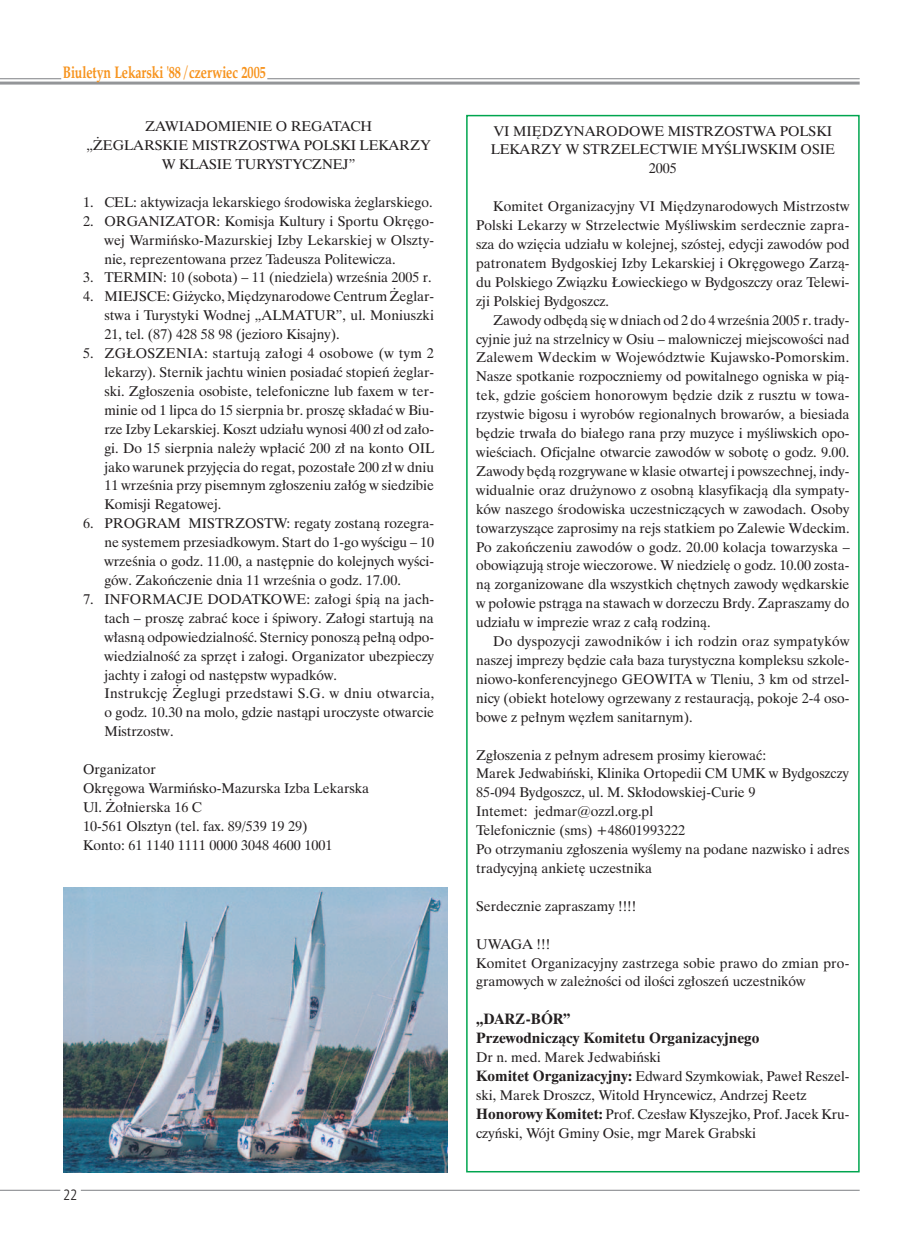
<style>
.page{position:relative;width:915px;height:1255px;background:#fff}
.page>*{position:absolute;margin:0;border:0;box-sizing:border-box;transform-origin:0 0}
.t1{font:700 16.5px "Zapf Calligr PL";letter-spacing:-.005em;color:#f7931d;scale:.75 1}
.t2{font:15px "Humnst 777 Lt Cn EU";color:#231f20}
.t3{font:13.5px/18.9px "Dutch 801 Rm PL";color:#231f20;text-align:justify}
.t4{font:700 13.5px/18.9px "Dutch 801 Rm PL";color:#231f20}
.s1{font-weight:700}
</style>
<div class="page">
<hr style="left:0;top:1189px;width:60px;height:1px;background:#939598">
<hr style="left:81px;top:1189px;width:778px;height:1px;background:#939598">
<hr style="left:0;top:82px;width:859px;height:3px;background:#939598">
<hr style="left:0;top:78px;width:61px;height:1px;background:#939598">
<hr style="left:267px;top:78px;width:592px;height:1px;background:#939598">
<div style="left:466px;top:115px;width:393px;height:1057px;border:2px solid #00a54f"></div>
<img style="left:64px;top:887px;width:383px;height:285px">
<p class="t1" style="left:63px;top:62px;width:272px">Biuletyn Lekarski '88 / czerwiec 2005</p>
<p class="t3" style="left:86px;top:117px;width:346px;text-align:center">ZAWIADOMIENIE O REGATACH<br>„ŻEGLARSKIE MISTRZOSTWA POLSKI LEKARZY<br>W KLASIE TURYSTYCZNEJ”</p>
<p class="t3" style="left:83px;top:192px;width:351px">1. CEL: aktywizacja lekarskiego środowiska żeglarskiego.</p>
<p class="t3" style="left:104px;top:211px;width:331px;text-indent:-21px">2. ORGANIZATOR: Komisja Kultury i Sportu Okręgo&shy;wej Warmińsko-Mazurskiej Izby Lekarskiej w Olszty&shy;nie, reprezentowana przez Tadeusza Politewicza.</p>
<p class="t3" style="left:83px;top:268px;width:350px">3. TERMIN: 10 (sobota) – 11 (niedziela) września 2005 r.</p>
<p class="t3" style="left:104px;top:287px;width:331px;text-indent:-21px">4. MIEJSCE: Giżycko, Międzynarodowe Centrum Żeglar&shy;stwa i Turystyki Wodnej „ALMATUR”, ul. Moniuszki 21, tel. (87) 428 58 98 (jezioro Kisajny).</p>
<p class="t3" style="left:104px;top:343px;width:331px;text-indent:-21px">5. ZGŁOSZENIA: startują załogi 4 osobowe (w tym 2 lekarzy). Sternik jachtu winien posiadać stopień żeglar&shy;ski. Zgłoszenia osobiste, telefoniczne lub faxem w ter&shy;minie od 1 lipca do 15 sierpnia br. proszę składać w Biu&shy;rze Izby Lekarskiej. Koszt udziału wynosi 400 zł od zało&shy;gi. Do 15 sierpnia należy wpłacić 200 zł na konto OIL jako warunek przyjęcia do regat, pozostałe 200 zł w dniu 11 września przy pisemnym zgłoszeniu załóg w siedzibie Komisji Regatowej.</p>
<p class="t3" style="left:104px;top:514px;width:331px;text-indent:-21px">6. PROGRAM MISTRZOSTW: regaty zostaną rozegra&shy;ne systemem przesiadkowym. Start do 1-go wyścigu – 10 września o godz. 11.00, a następnie do kolejnych wyści&shy;gów. Zakończenie dnia 11 września o godz. 17.00.</p>
<p class="t3" style="left:104px;top:589px;width:331px;text-align:left;text-indent:-21px">7. INFORMACJE DODATKOWE: załogi śpią na jach&shy;tach – proszę zabrać koce i śpiwory. Załogi startują na własną odpowiedzialność. Sternicy ponoszą pełną odpo&shy;wiedzialność za sprzęt i załogi. Organizator ubezpieczy jachty i załogi od następstw wypadków.<br>Instrukcję Żeglugi przedstawi S.G. w dniu otwarcia, o godz. 10.30 na molo, gdzie nastąpi uroczyste otwarcie Mistrzostw.</p>
<p class="t3" style="left:83px;top:759px;width:287px;text-align:left">Organizator<br>Okręgowa Warmińsko-Mazurska Izba Lekarska<br>Ul. Żołnierska 16 C<br>10-561 Olsztyn (tel. fax. 89/539 19 29)<br>Konto: 61 1140 1111 0000 3048 4600 1001</p>
<p class="t2" style="left:63px;top:1185px;width:16px">22</p>
<p class="t3" style="left:490px;top:121px;width:345px;text-align:center">VI MIĘDZYNARODOWE MISTRZOSTWA POLSKI<br>LEKARZY W STRZELECTWIE MYŚLIWSKIM OSIE<br>2005</p>
<p class="t3" style="left:476px;top:197px;width:375px;text-indent:17px">Komitet Organizacyjny VI Międzynarodowych Mistrzostw Polski Lekarzy w Strzelectwie Myśliwskim serdecznie zapra&shy;sza do wzięcia udziału w kolejnej, szóstej, edycji zawodów pod patronatem Bydgoskiej Izby Lekarskiej i Okręgowego Zarzą&shy;du Polskiego Związku Łowieckiego w Bydgoszczy oraz Telewi&shy;zji Polskiej Bydgoszcz.</p>
<p class="t3" style="left:476px;top:310px;width:375px;text-indent:17px">Zawody odbędą się w dniach od 2 do 4 września 2005 r. trady&shy;cyjnie już na strzelnicy w Osiu – malowniczej miejscowości nad Zalewem Wdeckim w Województwie Kujawsko-Pomorskim.<br>Nasze spotkanie rozpoczniemy od powitalnego ogniska w pią&shy;tek, gdzie gościem honorowym będzie dzik z rusztu w towa&shy;rzystwie bigosu i wyrobów regionalnych browarów, a biesiada będzie trwała do białego rana przy muzyce i myśliwskich opo&shy;wieściach. Oficjalne otwarcie zawodów w sobotę o godz. 9.00.<br>Zawody będą rozgrywane w klasie otwartej i powszechnej, indy&shy;widualnie oraz drużynowo z osobną klasyfikacją dla sympaty&shy;ków naszego środowiska uczestniczących w zawodach. Osoby towarzyszące zaprosimy na rejs statkiem po Zalewie Wdeckim.<br>Po zakończeniu zawodów o godz. 20.00 kolacja towarzyska – obowiązują stroje wieczorowe. W niedzielę o godz. 10.00 zosta&shy;ną zorganizowane dla wszystkich chętnych zawody wędkarskie w połowie pstrąga na stawach w dorzeczu Brdy. Zapraszamy do udziału w imprezie wraz z całą rodziną.</p>
<p class="t3" style="left:476px;top:631px;width:375px;text-indent:17px">Do dyspozycji zawodników i ich rodzin oraz sympatyków naszej imprezy będzie cała baza turystyczna kompleksu szkole&shy;niowo-konferencyjnego GEOWITA w Tleniu, 3 km od strzel&shy;nicy (obiekt hotelowy ogrzewany z restauracją, pokoje 2-4 oso&shy;bowe z pełnym węzłem sanitarnym).</p>
<p class="t3" style="left:476px;top:745px;width:375px;text-align:left">Zgłoszenia z pełnym adresem prosimy kierować:<br>Marek Jedwabiński, Klinika Ortopedii CM UMK w Bydgoszczy 85-094 Bydgoszcz, ul. M. Skłodowskiej-Curie 9<br>Intemet: jedmar@ozzl.org.pl<br>Telefonicznie (sms) +48601993222<br>Po otrzymaniu zgłoszenia wyślemy na podane nazwisko i adres tradycyjną ankietę uczestnika</p>
<p class="t3" style="left:476px;top:896px;width:162px">Serdecznie zapraszamy !!!!</p>
<p class="t3" style="left:476px;top:934px;width:375px;text-align:left">UWAGA !!!<br>Komitet Organizacyjny zastrzega sobie prawo do zmian pro&shy;gramowych w zależności od ilości zgłoszeń uczestników</p>
<p class="t4" style="left:476px;top:1009px;width:284px">„DARZ-BÓR”<br>Przewodniczący Komitetu Organizacyjnego</p>
<p class="t3" style="left:476px;top:1047px;width:375px;text-align:left">Dr n. med. Marek Jedwabiński<br><span class="s1">Komitet Organizacyjny:</span> Edward Szymkowiak, Paweł Reszel&shy;ski, Marek Droszcz, Witold Hryncewicz, Andrzej Reetz <span class="s1">Honorowy Komitet:</span> Prof. Czesław Kłyszejko, Prof. Jacek Kru&shy;czyński, Wójt Gminy Osie, mgr Marek Grabski</p>
</div>
